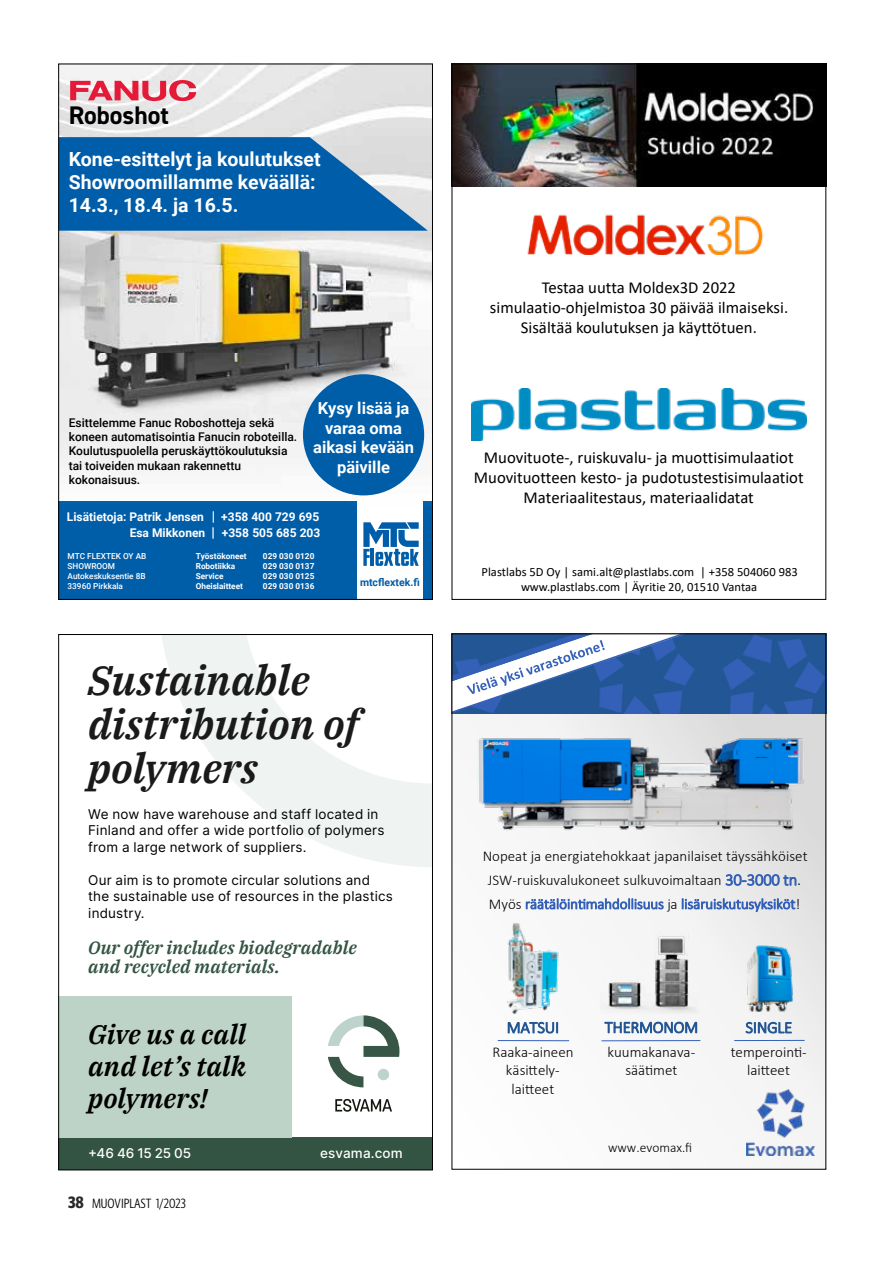
<style>
.page{position:relative;width:893px;height:1263px;background:#fff}
.page>*{position:absolute;margin:0;border:0;box-sizing:border-box;transform-origin:0 0}
.t1{font:italic 600 41.1px/44.2px "IBM Plex Serif";color:#1a1a1a}
.t2{font:italic 600 27px/32.4px "IBM Plex Serif";letter-spacing:.005em;color:#000;text-align:justify}
.t3{font:700 25.5px "DIN2014";color:#000}
.t4{font:700 19.5px/23.4px "Roboto";color:#fff}
.t5{font:italic 600 18px/19.5px "IBM Plex Serif";letter-spacing:.005em;color:#335442}
.t6{font:16.8px/20.1px "Calibri";color:#000;text-align:center}
.t7{font:700 16.5px/19.8px "Roboto";color:#fff;text-align:center}
.t8{font:300 16.5px "Calibri";letter-spacing:-.01em;color:#225694}
.t9{font:300 15px/18.3px "Calibri";color:#000;text-align:center}
.t10{font:13.5px/16.5px "Inter";letter-spacing:.015em;color:#000}
.t11{font:500 13.5px "Inter";color:#fff}
.t12{font:13.5px "Whitney Condensed";color:#000}
.t13{font:300 13.5px "Calibri";color:#000}
.t14{font:12.6px/15.1px "Calibri";color:#000;text-align:center}
.t15{font:500 12px/14.4px "Roboto";color:#000}
.t16{font:700 12px/16.2px "Roboto";color:#fff;text-align:right}
.t17{font:700 10.5px "Roboto";color:#005da8}
.t18{font:700 8.25px/9.9px "Roboto";color:#fff}
.t19{font:500 8.25px/9.9px "Roboto";color:#fff}
.s1{font-size:13.5px}
.s2{font-weight:700;font-size:16.5px;color:#282827}
.s3{font-size:16.65px;color:#3461b7}
.s4{font-size:16.65px}
.s5{color:#3461b7}
</style>
<div class="page">
<div style="left:58px;top:502px;width:299px;height:98px;background:#005da8"></div>
<div style="left:423px;top:502px;width:10px;height:98px;background:#005da8"></div>
<svg style="left:363px;top:522px;width:56px;height:44px"></svg>
<img style="left:60px;top:66px;width:285px;height:436px">
<img style="left:345px;top:66px;width:86px;height:436px">
<svg style="left:60px;top:137px;width:368px;height:94px;background:#2271b1"></svg>
<svg style="left:70px;top:80px;width:126px;height:21px;background:#e78190"></svg>
<div style="left:303px;top:374px;width:121px;height:121px;background:#005da8;border-radius:50%"></div>
<img style="left:472px;top:388px;width:334px;height:53px">
<img style="left:527px;top:214px;width:236px;height:40px">
<img style="left:454px;top:66px;width:370px;height:121px">
<div style="left:452px;top:634px;width:374px;height:535px;background:linear-gradient(to right,#fffffe,#eaeaea)"></div>
<img style="left:723px;top:636px;width:101px;height:77px">
<svg style="left:454px;top:636px;width:269px;height:104px"></svg>
<img style="left:468px;top:718px;width:346px;height:119px">
<img style="left:600px;top:931px;width:100px;height:82px">
<img style="left:742px;top:943px;width:53px;height:69px">
<img style="left:491px;top:922px;width:85px;height:93px">
<hr style="left:498px;top:1040px;width:71px;height:1px;background:#3461b7">
<hr style="left:601px;top:1040px;width:99px;height:1px;background:#3461b7">
<hr style="left:734px;top:1040px;width:71px;height:1px;background:#3461b7">
<img style="left:746px;top:1090px;width:68px;height:65px">
<svg style="left:162px;top:636px;width:269px;height:231px"></svg>
<div style="left:58px;top:1137px;width:375px;height:33px;background:#335442"></div>
<div style="left:58px;top:995px;width:234px;height:142px;background:#bdd3c7"></div>
<svg style="left:335px;top:1099px;width:57px;height:13px"></svg>
<svg style="left:328px;top:1015px;width:71px;height:72px"></svg>
<div style="left:378px;top:1069px;width:11px;height:11px;background:#bed3cb;border-radius:50%"></div>
<h3 class="t3" style="left:69px;top:98px;width:102px">Roboshot</h3>
<p class="t4" style="left:69px;top:146px;width:253px">Kone-esittelyt ja koulutukset<br>Showroomillamme keväällä:<br>14.3., 18.4. ja 16.5.</p>
<p class="t15" style="left:69px;top:415px;width:230px">Esittelemme Fanuc Roboshotteja sekä koneen automatisointia Fanucin roboteilla.<br>Koulutuspuolella peruskäyttökoulutuksia tai toiveiden mukaan rakennettu kokonaisuus.</p>
<p class="t7" style="left:313px;top:397px;width:102px">Kysy lisää ja varaa oma aikasi kevään päiville</p>
<p class="t16" style="left:67px;top:508px;width:255px">Lisätietoja: Patrik Jensen <span class="s1">|</span> +358 400 729 695<br>Esa Mikkonen <span class="s1">|</span> +358 505 685 203</p>
<p class="t19" style="left:68px;top:551px;width:80px">MTC FLEXTEK OY AB<br>SHOWROOM<br>Autokeskuksentie 8B<br>33960 Pirkkala</p>
<p class="t18" style="left:196px;top:551px;width:53px">Työstökoneet<br>Robotiikka<br>Service<br>Oheislaitteet</p>
<p class="t18" style="left:263px;top:551px;width:53px;text-align:justify">029 030 0120<br>029 030 0137<br>029 030 0125<br>029 030 0136</p>
<p class="t17" style="left:360px;top:575px;width:61px">mtcflextek.fi</p>
<h1 class="t1" style="left:88px;top:655px;width:272px">Sustainable distribution of polymers</h1>
<p class="t10" style="left:88px;top:805px;width:298px">We now have warehouse and staff located in<br>Finland and offer a wide portfolio of polymers from a large network of suppliers.</p>
<p class="t10" style="left:88px;top:871px;width:306px">Our aim is to promote circular solutions and the sustainable use of resources in the plastics industry.</p>
<p class="t5" style="left:88px;top:936px;width:270px">Our offer includes biodegradable and recycled materials.</p>
<h2 class="t2" style="left:88px;top:1016px;width:159px">Give us a call and let’s talk polymers!</h2>
<p class="t11" style="left:88px;top:1143px;width:104px">+46 46 15 25 05</p>
<p class="t11" style="left:320px;top:1143px;width:84px">esvama.com</p>
<p class="t12" style="left:68px;top:1195px;width:119px"><span class="s2">38</span> MUOVIPLAST 1/2023</p>
<p class="t6" style="left:490px;top:277px;width:300px">Testaa uutta Moldex3D 2022 simulaatio-ohjelmistoa 30 päivää ilmaiseksi.<br>Sisältää koulutuksen ja käyttötuen.</p>
<p class="t6" style="left:474px;top:447px;width:331px">Muovituote-, ruiskuvalu- ja muottisimulaatiot<br>Muovituotteen kesto- ja pudotustestisimulaatiot<br>Materiaalitestaus, materiaalidatat</p>
<p class="t14" style="left:481px;top:564px;width:318px">Plastlabs 5D Oy | sami.alt@plastlabs.com | +358 504060 983 www.plastlabs.com | Äyritie 20, 01510 Vantaa</p>
<p class="t9" style="left:483px;top:844px;width:326px;line-height:24px">Nopeat ja energiatehokkaat japanilaiset täyssähköiset<br>JSW-ruiskuvalukoneet sulkuvoimaltaan <span class="s3">30-3000 tn</span><span class="s4">.<br></span>Myös <span class="s5">räätälöintimahdollisuus</span> ja <span class="s5">lisäruiskutusyksiköt</span>!</p>
<p class="t8" style="left:507px;top:1017px;width:54px">MATSUI</p>
<p class="t9" style="left:492px;top:1042px;width:83px">Raaka-aineen käsittely&shy;laitteet</p>
<p class="t8" style="left:605px;top:1017px;width:95px">THERMONOM</p>
<p class="t9" style="left:607px;top:1042px;width:89px">kuumakanava&shy;säätimet</p>
<p class="t13" style="left:608px;top:1139px;width:85px">www.evomax.fi</p>
<p class="t8" style="left:745px;top:1017px;width:48px">SINGLE</p>
<p class="t9" style="left:731px;top:1042px;width:78px">temperointi&shy;laitteet</p>
</div>
